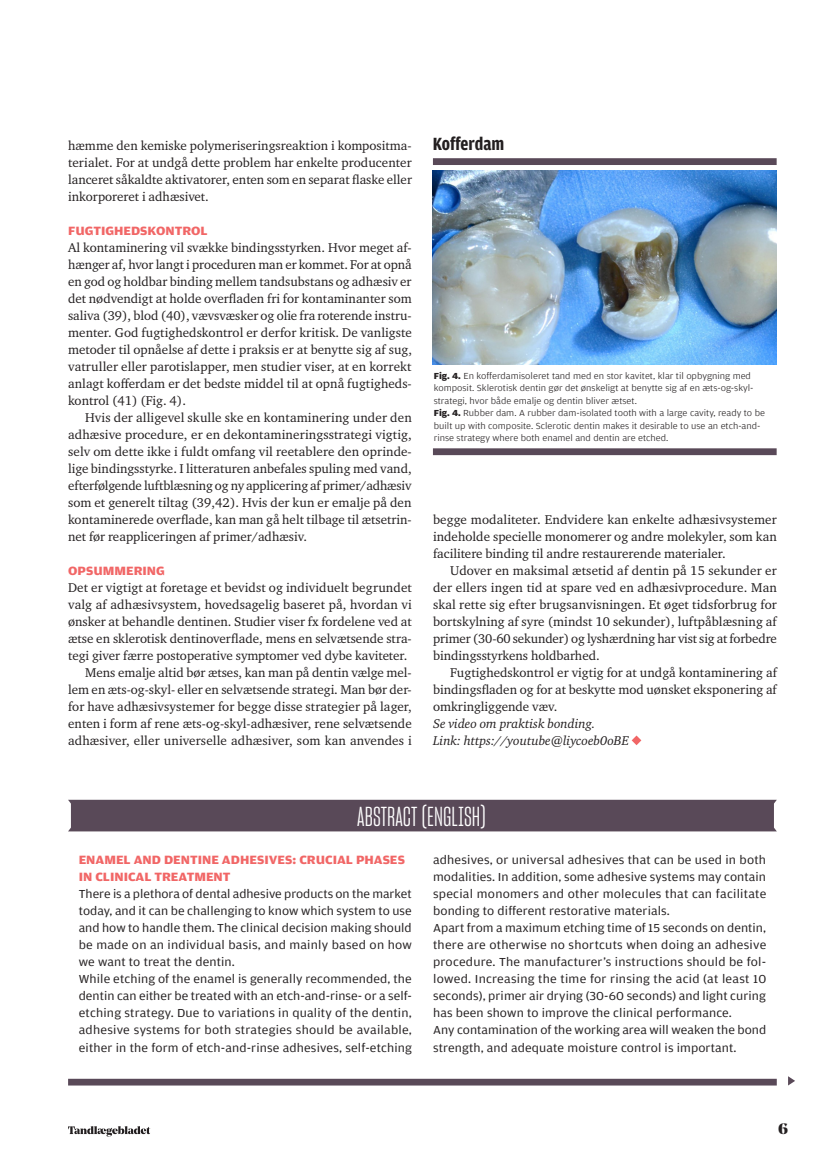
<style>
.page{position:relative;width:830px;height:1157px;background:#fff}
.page>*{position:absolute;margin:0;border:0;box-sizing:border-box;transform-origin:0 0}
.Abstract_tekst{font:27px "Sharp Grotesk Book 11";letter-spacing:.005em;color:#fff}
.Tabel_Rubrik{font:700 18.75px "Amplitude Condensed";letter-spacing:-.005em;color:#231f20}
.t1{font:900 15px "Noe Display";color:#231f20}
.Brød_med_indryk{font:13.05px/17px "Charter ITC Std";color:#231f20;text-align:justify}
.Brød_uden_indryk{font:13.05px/17px "Charter ITC Std";color:#231f20;text-align:justify}
.Brød_uden_indryk-2{font:italic 13.05px "Charter ITC Std";color:#231f20}
.Mellemrubrik_VERSALER_RØD{font:700 12.75px/17px "Amplitude Wide";color:#f16666}
.Abstract_brød{font:12.3px/17px "Amplitude Wide";letter-spacing:.01em;color:#231f20;text-align:justify}
.Tabel_billedtekst{font:300 9.3px/12.5px "Amplitude Wide";color:#231f20}
.s1{font-weight:700}
</style>
<div class="page">
<svg style="left:631px;top:735px;width:10px;height:10px"></svg>
<svg style="left:788px;top:1076px;width:6px;height:9px"></svg>
<svg style="left:433px;top:158px;width:343px;height:297px"></svg>
<img style="left:433px;top:171px;width:343px;height:193px">
<div style="left:68px;top:1078px;width:708px;height:7px;background:#594958"></div>
<div style="left:68px;top:799px;width:708px;height:32px;background:#594958"></div>
<svg style="left:68px;top:1126px;width:82px;height:10px"></svg>
<p class="Brød_uden_indryk" style="left:68px;top:137px;width:345px">hæmme den kemiske polymeriseringsreaktion i kompositma&shy;terialet. For at undgå dette problem har enkelte producenter lanceret såkaldte aktivatorer, enten som en separat flaske eller inkorporeret i adhæsivet.</p>
<p class="Mellemrubrik_VERSALER_RØD" style="left:68px;top:222px;width:141px">FUGTIGHEDSKONTROL</p>
<p class="Brød_uden_indryk" style="left:68px;top:239px;width:345px">Al kontaminering vil svække bindingsstyrken. Hvor meget af&shy;hænger af, hvor langt i proceduren man er kommet. For at opnå en god og holdbar binding mellem tandsubstans og adhæsiv er det nødvendigt at holde overfladen fri for kontaminanter som saliva (39), blod (40), vævsvæsker og olie fra roterende instru&shy;menter. God fugtighedskontrol er derfor kritisk. De vanligste metoder til opnåelse af dette i praksis er at benytte sig af sug, vatruller eller parotislapper, men studier viser, at en korrekt anlagt kofferdam er det bedste middel til at opnå fugtigheds&shy;kontrol (41) (Fig. 4).</p>
<p class="Brød_med_indryk" style="left:68px;top:409px;width:345px;text-indent:17px">Hvis der alligevel skulle ske en kontaminering under den adhæsive procedure, er en dekontamineringsstrategi vigtig, selv om dette ikke i fuldt omfang vil reetablere den oprinde&shy;lige bindingsstyrke. I litteraturen anbefales spuling med vand, efterfølgende luftblæsning og ny applicering af primer/adhæsiv som et generelt tiltag (39,42). Hvis der kun er emalje på den kontaminerede overflade, kan man gå helt tilbage til ætsetrin&shy;net før reappliceringen af primer/adhæsiv.</p>
<p class="Mellemrubrik_VERSALER_RØD" style="left:68px;top:562px;width:98px">OPSUMMERING</p>
<p class="Brød_uden_indryk" style="left:68px;top:579px;width:345px">Det er vigtigt at foretage et bevidst og individuelt begrundet valg af adhæsivsystem, hovedsagelig baseret på, hvordan vi ønsker at behandle dentinen. Studier viser fx fordelene ved at ætse en sklerotisk dentinoverflade, mens en selvætsende stra&shy;tegi giver færre postoperative symptomer ved dybe kaviteter.</p>
<p class="Brød_med_indryk" style="left:68px;top:664px;width:345px;text-indent:17px">Mens emalje altid bør ætses, kan man på dentin vælge mel&shy;lem en æts-og-skyl- eller en selvætsende strategi. Man bør der&shy;for have adhæsivsystemer for begge disse strategier på lager, enten i form af rene æts-og-skyl-adhæsiver, rene selvætsende adhæsiver, eller universelle adhæsiver, som kan anvendes i</p>
<p class="Tabel_Rubrik" style="left:433px;top:133px;width:73px">Kofferdam</p>
<p class="Tabel_billedtekst" style="left:433px;top:369px;width:321px"><span class="s1">Fig. 4.</span> En kofferdamisoleret tand med en stor kavitet, klar til opbygning med komposit. Sklerotisk dentin gør det ønskeligt at benytte sig af en æts-og-skyl&shy;strategi, hvor både emalje og dentin bliver ætset.</p>
<p class="Tabel_billedtekst" style="left:433px;top:407px;width:332px"><span class="s1">Fig. 4.</span> Rubber dam. A rubber dam-isolated tooth with a large cavity, ready to be built up with composite. Sclerotic dentin makes it desirable to use an etch-and&shy;rinse strategy where both enamel and dentin are etched.</p>
<p class="Brød_med_indryk" style="left:433px;top:511px;width:345px">begge modaliteter. Endvidere kan enkelte adhæsivsystemer indeholde specielle monomerer og andre molekyler, som kan facilitere binding til andre restaurerende materialer.</p>
<p class="Brød_med_indryk" style="left:433px;top:562px;width:345px;text-indent:17px">Udover en maksimal ætsetid af dentin på 15 sekunder er der ellers ingen tid at spare ved en adhæsivprocedure. Man skal rette sig efter brugsanvisningen. Et øget tidsforbrug for bortskylning af syre (mindst 10 sekunder), luftpåblæsning af primer (30-60 sekunder) og lyshærdning har vist sig at forbedre bindingsstyrkens holdbarhed.</p>
<p class="Brød_med_indryk" style="left:433px;top:664px;width:345px;text-indent:17px">Fugtighedskontrol er vigtig for at undgå kontaminering af bindingsfladen og for at beskytte mod uønsket eksponering af omkringliggende væv.</p>
<p class="Brød_uden_indryk-2" style="left:433px;top:715px;width:164px">Se video om praktisk bonding.</p>
<p class="Brød_uden_indryk-2" style="left:433px;top:732px;width:197px">Link: https://youtube@liycoeb0oBE</p>
<p class="Abstract_tekst" style="left:357px;top:799px;width:130px">ABSTRACT (ENGLISH)</p>
<p class="Mellemrubrik_VERSALER_RØD" style="left:79px;top:851px;width:327px">ENAMEL AND DENTINE ADHESIVES: CRUCIAL PHASES<br>IN CLINICAL TREATMENT</p>
<p class="Abstract_brød" style="left:79px;top:886px;width:334px">There is a plethora of dental adhesive products on the market today, and it can be challenging to know which system to use and how to handle them. The clinical decision making should be made on an individual basis, and mainly based on how we want to treat the dentin.</p>
<p class="Abstract_brød" style="left:79px;top:971px;width:334px">While etching of the enamel is generally recommended, the dentin can either be treated with an etch-and-rinse- or a self&shy;etching strategy. Due to variations in quality of the dentin, adhesive systems for both strategies should be available, either in the form of etch-and-rinse adhesives, self-etching</p>
<p class="Abstract_brød" style="left:433px;top:852px;width:334px">adhesives, or universal adhesives that can be used in both modalities. In addition, some adhesive systems may contain special monomers and other molecules that can facilitate bonding to different restorative materials.</p>
<p class="Abstract_brød" style="left:433px;top:920px;width:334px">Apart from a maximum etching time of 15 seconds on dentin, there are otherwise no shortcuts when doing an adhesive procedure. The manufacturer’s instructions should be fol&shy;lowed. Increasing the time for rinsing the acid (at least 10 seconds), primer air drying (30-60 seconds) and light curing has been shown to improve the clinical performance.</p>
<p class="Abstract_brød" style="left:433px;top:1022px;width:334px">Any contamination of the working area will weaken the bond strength, and adequate moisture control is important.</p>
<p class="t1" style="left:777px;top:1118px;width:11px">6</p>
</div>
